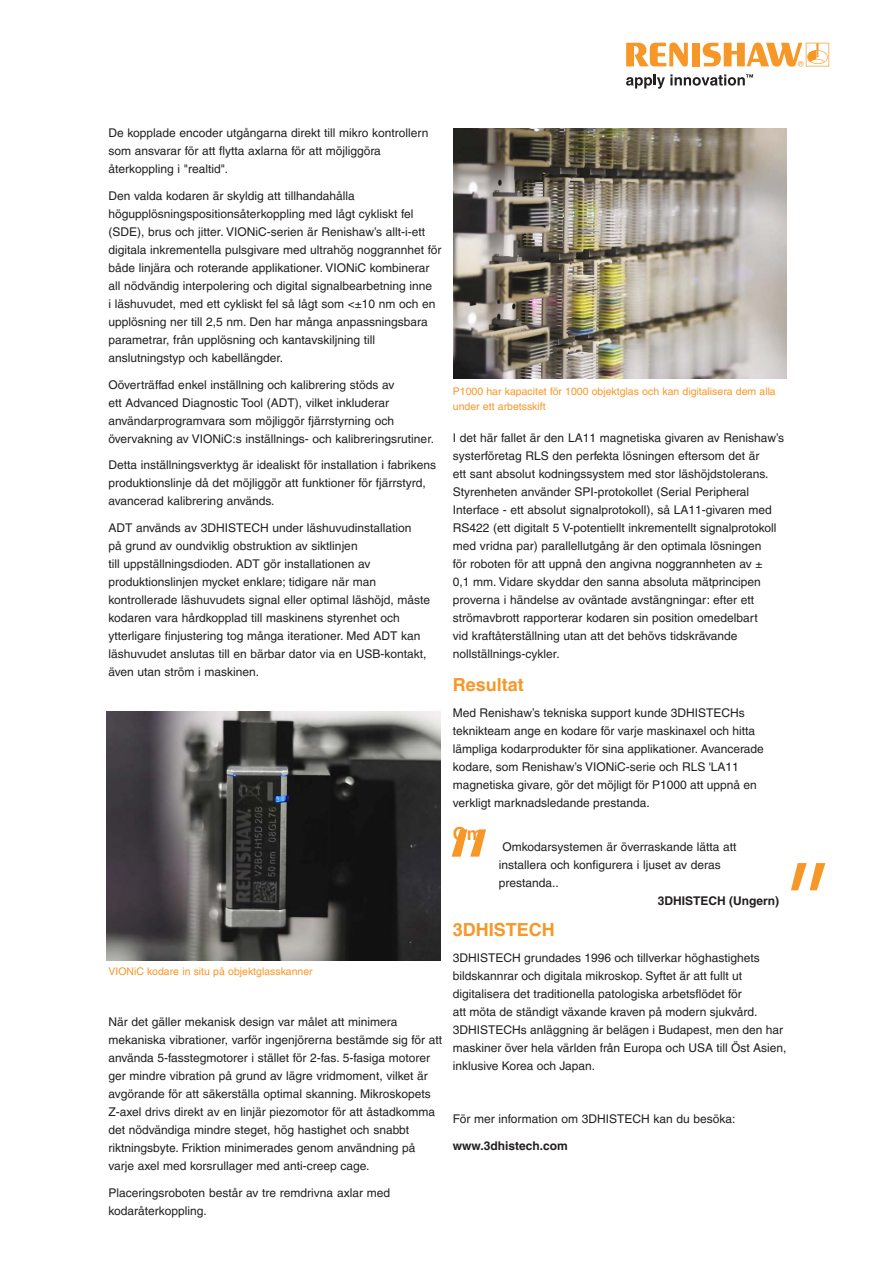
<style>
.page{position:relative;width:893px;height:1263px;background:#fff}
.page>*{position:absolute;margin:0;border:0;box-sizing:border-box;transform-origin:0 0}
.Main_body_heading_te{font:700 18px "Helvetica LT Pro";color:#f79727}
.Main_body_text_8pt{font:700 18px "Helvetica LT Pro";color:#f79727}
.Main_body_text_8pt-2{font:12px/18px "Helvetica LT Pro";color:#231f20}
.Main_body_heading_te-2{font:12px/18px "Helvetica LT Pro";color:#231f20}
.Main_body_text_8pt-3{font:700 12px "Helvetica LT Pro";color:#231f20}
.Caption_text_7pt{font:10.5px/15px "Helvetica LT Pro";color:#f79727}
</style>
<div class="page">
<svg style="left:626px;top:43px;width:62px;height:24px"></svg>
<div style="left:692px;top:43px;width:8px;height:23px;background:#f79727"></div>
<svg style="left:703px;top:43px;width:126px;height:24px"></svg>
<svg style="left:626px;top:74px;width:127px;height:15px"></svg>
<img style="left:454px;top:128px;width:333px;height:251px">
<svg style="left:452px;top:829px;width:34px;height:28px"></svg>
<svg style="left:791px;top:863px;width:34px;height:27px"></svg>
<img style="left:106px;top:711px;width:334px;height:249px">
<p class="Main_body_text_8pt-2" style="left:108px;top:124px;width:321px">De kopplade encoder utgångarna direkt till mikro kontrollern som ansvarar för att flytta axlarna för att möjliggöra återkoppling i "realtid".</p>
<p class="Main_body_text_8pt-2" style="left:108px;top:187px;width:335px">Den valda kodaren är skyldig att tillhandahålla högupplösningspositionsåterkoppling med lågt cykliskt fel (SDE), brus och jitter. VIONiC-serien är Renishaw’s allt-i-ett digitala inkrementella pulsgivare med ultrahög noggrannhet för både linjära och roterande applikationer. VIONiC kombinerar all nödvändig interpolering och digital signalbearbetning inne<br>i läshuvudet, med ett cykliskt fel så lågt som &lt;±10 nm och en upplösning ner till 2,5 nm. Den har många anpassningsbara parametrar, från upplösning och kantavskiljning till anslutningstyp och kabellängder.</p>
<p class="Main_body_text_8pt-2" style="left:108px;top:375px;width:327px">Oöverträffad enkel inställning och kalibrering stöds av<br>ett Advanced Diagnostic Tool (ADT), vilket inkluderar användarprogramvara som möjliggör fjärrstyrning och övervakning av VIONiC:s inställnings- och kalibreringsrutiner.</p>
<p class="Main_body_text_8pt-2" style="left:108px;top:456px;width:329px">Detta inställningsverktyg är idealiskt för installation i fabrikens produktionslinje då det möjliggör att funktioner för fjärrstyrd, avancerad kalibrering används.</p>
<p class="Main_body_text_8pt-2" style="left:108px;top:518px;width:323px">ADT används av 3DHISTECH under läshuvudinstallation<br>på grund av oundviklig obstruktion av siktlinjen<br>till uppställningsdioden. ADT gör installationen av produktionslinjen mycket enklare; tidigare när man kontrollerade läshuvudets signal eller optimal läshöjd, måste kodaren vara hårdkopplad till maskinens styrenhet och ytterligare finjustering tog många iterationer. Med ADT kan läshuvudet anslutas till en bärbar dator via en USB-kontakt, även utan ström i maskinen.</p>
<p class="Caption_text_7pt" style="left:108px;top:964px;width:206px">VIONiC kodare in situ på objektglasskanner</p>
<p class="Main_body_text_8pt-2" style="left:108px;top:1013px;width:335px">När det gäller mekanisk design var målet att minimera mekaniska vibrationer, varför ingenjörerna bestämde sig för att använda 5-fasstegmotorer i stället för 2-fas. 5-fasiga motorer ger mindre vibration på grund av lägre vridmoment, vilket är avgörande för att säkerställa optimal skanning. Mikroskopets Z-axel drivs direkt av en linjär piezomotor för att åstadkomma det nödvändiga mindre steget, hög hastighet och snabbt riktningsbyte. Friktion minimerades genom användning på varje axel med korsrullager med anti-creep cage.</p>
<p class="Main_body_text_8pt-2" style="left:108px;top:1183px;width:283px">Placeringsroboten består av tre remdrivna axlar med kodaråterkoppling.</p>
<p class="Caption_text_7pt" style="left:453px;top:383px;width:324px">P1000 har kapacitet för 1000 objektglas och kan digitalisera dem alla under ett arbetsskift</p>
<p class="Main_body_text_8pt-2" style="left:453px;top:429px;width:333px">I det här fallet är den LA11 magnetiska givaren av Renishaw’s systerföretag RLS den perfekta lösningen eftersom det är<br>ett sant absolut kodningssystem med stor läshöjdstolerans.<br>Styrenheten använder SPI-protokollet (Serial Peripheral Interface - ett absolut signalprotokoll), så LA11-givaren med RS422 (ett digitalt 5 V-potentiellt inkrementellt signalprotokoll med vridna par) parallellutgång är den optimala lösningen<br>för roboten för att uppnå den angivna noggrannheten av ±<br>0,1 mm. Vidare skyddar den sanna absoluta mätprincipen proverna i händelse av oväntade avstängningar: efter ett strömavbrott rapporterar kodaren sin position omedelbart<br>vid kraftåterställning utan att det behövs tidskrävande nollställnings-cykler.</p>
<p class="Main_body_text_8pt" style="left:453px;top:674px;width:73px">Resultat</p>
<p class="Main_body_heading_te-2" style="left:453px;top:704px;width:313px">Med Renishaw’s tekniska support kunde 3DHISTECHs teknikteam ange en kodare för varje maskinaxel och hitta lämpliga kodarprodukter för sina applikationer. Avancerade kodare, som Renishaw’s VIONiC-serie och RLS 'LA11 magnetiska givare, gör det möjligt för P1000 att uppnå en verkligt marknadsledande prestanda.</p>
<p class="Main_body_heading_te" style="left:453px;top:823px;width:32px">Om</p>
<p class="Main_body_text_8pt-2" style="left:499px;top:838px;width:239px;text-indent:4px">Omkodarsystemen är överraskande lätta att installera och konfigurera i ljuset av deras prestanda..</p>
<p class="Main_body_text_8pt-3" style="left:658px;top:893px;width:123px">3DHISTECH (Ungern)</p>
<p class="Main_body_heading_te" style="left:453px;top:919px;width:104px">3DHISTECH</p>
<p class="Main_body_heading_te-2" style="left:453px;top:949px;width:335px">3DHISTECH grundades 1996 och tillverkar höghastighets bildskannrar och digitala mikroskop. Syftet är att fullt ut digitalisera det traditionella patologiska arbetsflödet för<br>att möta de ständigt växande kraven på modern sjukvård.<br>3DHISTECHs anläggning är belägen i Budapest, men den har maskiner över hela världen från Europa och USA till Öst Asien, inklusive Korea och Japan.</p>
<p class="Main_body_text_8pt-2" style="left:453px;top:1110px;width:284px">För mer information om 3DHISTECH kan du besöka:</p>
<p class="Main_body_text_8pt-3" style="left:453px;top:1138px;width:116px">www.3dhistech.com</p>
</div>
